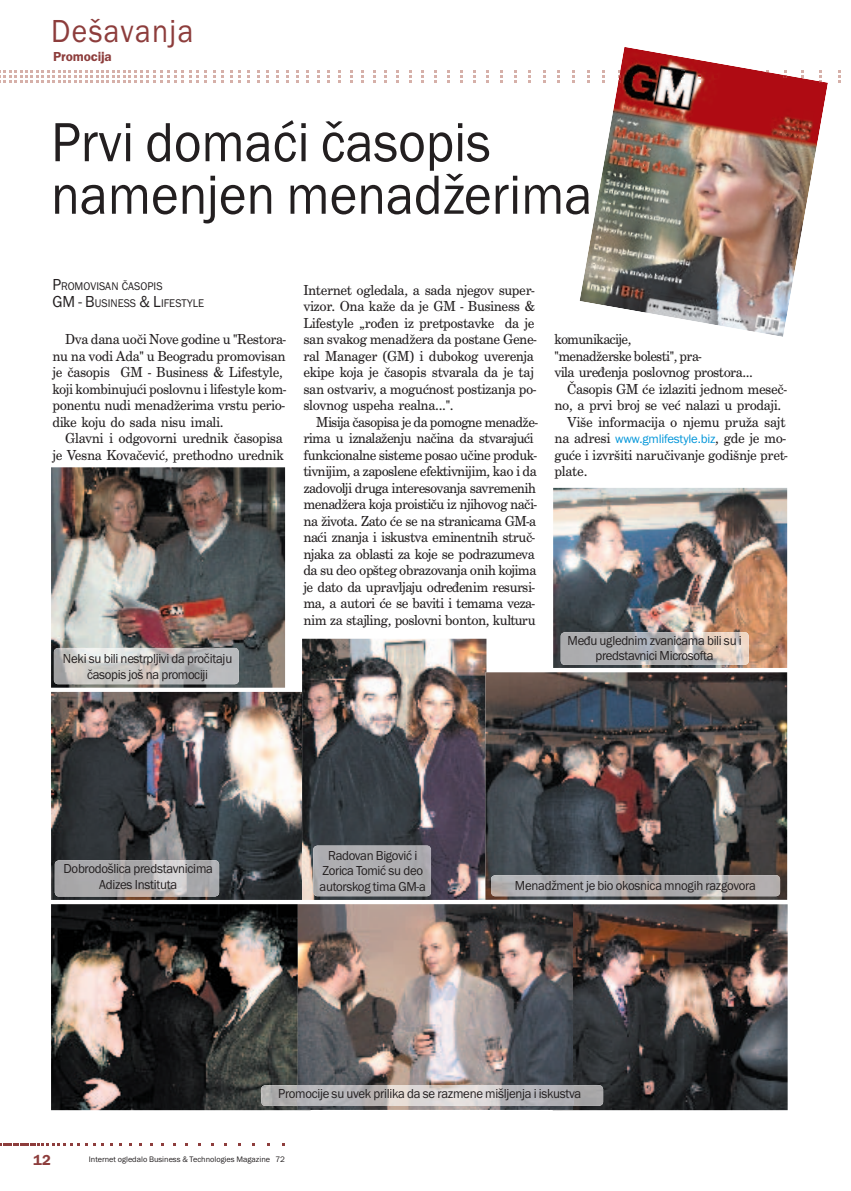
<style>
.page{position:relative;width:851px;height:1191px;background:#fff}
.page>*{position:absolute;margin:0;border:0;box-sizing:border-box;transform-origin:0 0}
.t1{font:57px/52.5px "Franklin Got Itc TEE";color:#231f20;scale:.93 1}
.t2{font:33px "Franklin Got Itc TEE";letter-spacing:.05em;color:#8d3d3c;scale:.9 1}
.t3{font:15px/16.5px "Century Sch TEE";letter-spacing:-.02em;color:#231f20}
.t4{font:600 15px "Franklin Got Itc TEE";color:#8d3d3c}
.t5{font:13.5px/15.8px "Franklin Got Itc TEE";letter-spacing:-.02em;color:#231f20;text-align:center;scale:.95 1}
.t6{font:600 13.5px "Franklin Got Itc TEE";letter-spacing:-.01em;color:#8d3d3c}
.t7{font:12.75px "Franklin Got Itc TEE";letter-spacing:-.015em;color:#0095d9}
.t8{font:11.55px/16.5px "Franklin Got Itc TEE";color:#231f20;scale:.95 1}
.t9{font:8.25px "Franklin Got Itc TEE";color:#231f20}
.s1{font-size:16.5px}
.s2{font-family:"Century Sch TEE";font-size:15px;color:#231f20}
</style>
<div class="page">
<svg style="left:0;top:70px;width:207px;height:13px"></svg>
<svg style="left:213px;top:70px;width:2px;height:13px"></svg>
<svg style="left:221px;top:70px;width:3px;height:13px"></svg>
<svg style="left:230px;top:70px;width:2px;height:13px"></svg>
<svg style="left:238px;top:70px;width:3px;height:13px"></svg>
<svg style="left:247px;top:70px;width:3px;height:13px"></svg>
<svg style="left:257px;top:70px;width:2px;height:13px"></svg>
<svg style="left:266px;top:70px;width:3px;height:13px"></svg>
<svg style="left:276px;top:70px;width:2px;height:13px"></svg>
<svg style="left:286px;top:70px;width:2px;height:13px"></svg>
<svg style="left:296px;top:70px;width:2px;height:13px"></svg>
<svg style="left:306px;top:70px;width:3px;height:13px"></svg>
<svg style="left:317px;top:70px;width:2px;height:13px"></svg>
<svg style="left:327px;top:70px;width:3px;height:13px"></svg>
<svg style="left:338px;top:70px;width:3px;height:13px"></svg>
<svg style="left:350px;top:70px;width:2px;height:13px"></svg>
<svg style="left:361px;top:70px;width:2px;height:13px"></svg>
<svg style="left:373px;top:70px;width:2px;height:13px"></svg>
<svg style="left:384px;top:70px;width:3px;height:13px"></svg>
<svg style="left:396px;top:70px;width:3px;height:13px"></svg>
<svg style="left:409px;top:70px;width:2px;height:13px"></svg>
<svg style="left:421px;top:70px;width:3px;height:13px"></svg>
<svg style="left:434px;top:70px;width:2px;height:13px"></svg>
<svg style="left:447px;top:70px;width:2px;height:13px"></svg>
<svg style="left:460px;top:70px;width:2px;height:13px"></svg>
<svg style="left:473px;top:70px;width:2px;height:13px"></svg>
<svg style="left:486px;top:70px;width:3px;height:13px"></svg>
<svg style="left:500px;top:70px;width:3px;height:13px"></svg>
<svg style="left:514px;top:70px;width:3px;height:13px"></svg>
<svg style="left:528px;top:70px;width:3px;height:13px"></svg>
<svg style="left:543px;top:70px;width:2px;height:13px"></svg>
<svg style="left:557px;top:70px;width:3px;height:13px"></svg>
<svg style="left:572px;top:70px;width:2px;height:13px"></svg>
<svg style="left:838px;top:70px;width:2px;height:13px"></svg>
<svg style="left:0;top:1143px;width:87px;height:2px"></svg>
<img style="left:579px;top:47px;width:248px;height:290px">
<svg style="left:617px;top:70px;width:3px;height:13px"></svg>
<svg style="left:633px;top:70px;width:3px;height:13px"></svg>
<svg style="left:649px;top:70px;width:2px;height:13px"></svg>
<svg style="left:665px;top:70px;width:2px;height:13px"></svg>
<svg style="left:681px;top:70px;width:3px;height:13px"></svg>
<svg style="left:698px;top:70px;width:2px;height:13px"></svg>
<svg style="left:714px;top:70px;width:3px;height:13px"></svg>
<svg style="left:731px;top:70px;width:3px;height:13px"></svg>
<svg style="left:748px;top:70px;width:3px;height:13px"></svg>
<svg style="left:766px;top:70px;width:2px;height:13px"></svg>
<svg style="left:783px;top:70px;width:3px;height:13px"></svg>
<svg style="left:801px;top:70px;width:3px;height:13px"></svg>
<svg style="left:819px;top:70px;width:3px;height:13px"></svg>
<img style="left:553px;top:488px;width:234px;height:180px">
<img style="left:51px;top:692px;width:251px;height:208px">
<img style="left:302px;top:639px;width:184px;height:261px">
<img style="left:573px;top:904px;width:214px;height:206px">
<img style="left:485px;top:672px;width:302px;height:227px">
<img style="left:51px;top:467px;width:234px;height:220px">
<img style="left:51px;top:904px;width:247px;height:206px">
<img style="left:298px;top:904px;width:275px;height:206px">
<img style="left:560px;top:632px;width:188px;height:33px;border-radius:4px">
<img style="left:313px;top:845px;width:118px;height:51px;border-radius:4px">
<img style="left:55px;top:860px;width:164px;height:36px;border-radius:4px">
<img style="left:261px;top:1085px;width:342px;height:21px">
<img style="left:491px;top:875px;width:289px;height:21px;border-radius:4px">
<img style="left:54px;top:648px;width:185px;height:36px;border-radius:4px">
<h2 class="t2" style="left:51px;top:12px;width:160px">Dešavanja</h2>
<p class="t6" style="left:53px;top:49px;width:60px">Promocija</p>
<h1 class="t1" style="left:51px;top:117px;width:583px">Pr vi do ma ći ča so pis<br>na me njen me na dže ri ma</h1>
<p class="t8" style="left:52px;top:278px;width:161px"><span class="s1">P</span>ROMOVISAN ČASOPIS<br><span class="s1">GM - B</span>USINESS <span class="s1">&amp; L</span>IFESTYLE</p>
<p class="t3" style="left:52px;top:331px;width:235px;text-indent:13px">Dva da na uoči No ve go di ne u "Re sto ra&shy;nu na vo di Ada" u Be o gra du pro mo vi san je ča so pis GM - Bu si ness &amp; Li festyle, ko ji kom bi nu ju ći po slov nu i li festyle kom&shy;po nen tu nu di me na dže ri ma vr stu pe ri o&shy;di ke ko ju do sa da ni su ima li.</p>
<p class="t3" style="left:52px;top:430px;width:233px;text-align:right">Glav ni i od go vor ni ured nik ča so pi sa je Ve sna Ko va če vić, pret hod no ured nik</p>
<p class="t5" style="left:63px;top:650px;width:180px">Neki su bi li ne str plji vi da pročitaju ča so pis još na pro mo ci ji</p>
<p class="t3" style="left:303px;top:281px;width:234px">In ter net ogle da la, a sa da nje gov su per&shy;vi zor. Ona ka že da je GM - Bu si ness &amp; Li festyle „ro đen iz pret po stav ke da je san sva kog me na dže ra da po sta ne Ge ne&shy;ral Ma na ger (GM) i du bo kog uve re nja eki pe ko ja je ča so pis stva ra la da je taj san ostva riv, a mo guć nost po sti za nja po&shy;slov nog uspe ha re al na...".</p>
<p class="t3" style="left:303px;top:413px;width:236px;text-indent:13px">Mi si ja ča so pi sa je da po mog ne me na dže&shy;ri ma u iz na la že nju na či na da stva ra ju ći funk ci o nal ne si ste me po sao uči ne pro duk&shy;tiv ni jim, a za po sle ne efek tiv ni jim, kao i da za do vo lji dru ga in te re so va nja sa vre me nih me na dže ra ko ja pro is ti ču iz nji ho vog na či&shy;na ži vo ta. Za to će se na stra ni ca ma GM-a na ći zna nja i is ku stva emi nent nih struč&shy;nja ka za obla sti za ko je se pod ra zu me va da su deo op šteg obra zo va nja onih ko ji ma je da to da upra vlja ju od re đe nim re sur si&shy;ma, a auto ri će se ba vi ti i te ma ma ve za&shy;nim za staj ling, po slov ni bonto n, kul tu ru</p>
<p class="t3" style="left:554px;top:331px;width:79px">ko mu ni ka ci je,</p>
<p class="t3" style="left:554px;top:347px;width:148px">"me na džer ske bo le sti", pra-</p>
<p class="t3" style="left:554px;top:364px;width:200px">vi la ure đe nja po slov nog pro sto ra...</p>
<p class="t3" style="left:567px;top:380px;width:221px">Ča so pis GM će iz la zi ti jed nom me seč-</p>
<p class="t3" style="left:554px;top:397px;width:228px">no, a pr vi broj se već na la zi u pro da ji.</p>
<p class="t3" style="left:567px;top:413px;width:219px">Vi še in for ma ci ja o nje mu pru ža sajt</p>
<p class="t7" style="left:554px;top:432px;width:233px"><span class="s2">na adre si</span> www.gmli festyle.biz<span class="s2">, gde je mo-</span></p>
<p class="t3" style="left:554px;top:446px;width:234px">gu će i iz vr ši ti na ru či va nje go di šnje pret&shy;pla te.</p>
<p class="t5" style="left:567px;top:632px;width:185px">Me đu ugled nim zva ni ca ma bi li su i pred stav ni ci Mic ro sof ta</p>
<p class="t5" style="left:64px;top:861px;width:159px">Dobrodošlica predstavnicima<br>Adizes Instituta</p>
<p class="t5" style="left:319px;top:847px;width:113px">Ra do van Bi go vić i<br>Zo ri ca To mić su deo auto rskog tima GM-a</p>
<p class="t5" style="left:515px;top:877px;width:255px">Menadžment je bio okosnica mnogih razgovora</p>
<p class="t5" style="left:278px;top:1085px;width:320px">Promocije su uvek prilika da se razmene mišljenja i iskustva</p>
<p class="t4" style="left:33px;top:1151px;width:19px">12</p>
<p class="t9" style="left:89px;top:1154px;width:198px">Internet ogledalo Business &amp; Technologies Magazine 72</p>
</div>
